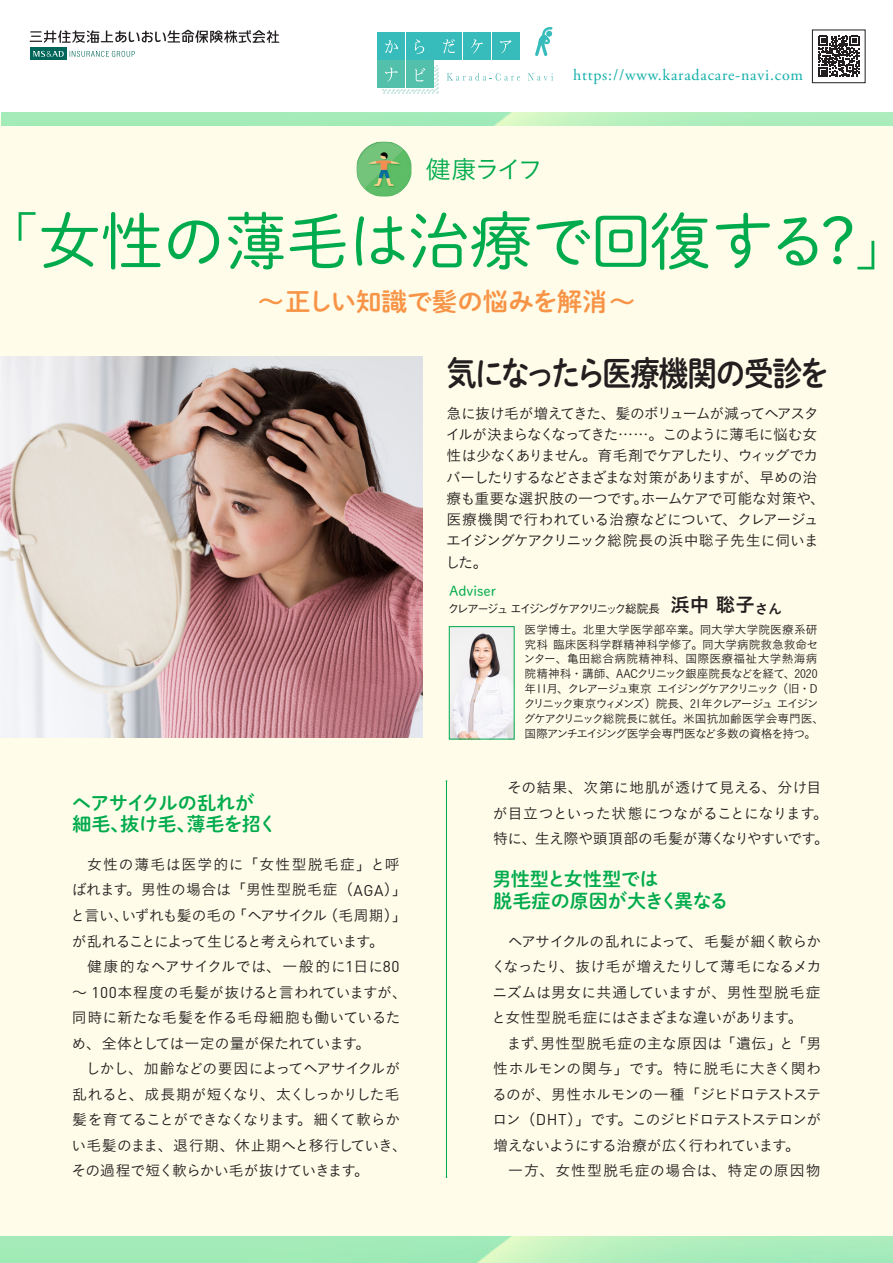
<style>
.page{position:relative;width:893px;height:1263px;background:#fff}
.page>*{position:absolute;margin:0;border:0;box-sizing:border-box;transform-origin:0 0}
.t1{font:62.7px "Shuei M Go Std L";letter-spacing:-.025em;color:#00ab4d}
.t2{font:34.05px "Shuei M Go Std B";letter-spacing:-.06em;color:#231f20;scale:.87 1}
.t3{font:25.5px "Shuei M Go Std B";letter-spacing:-.01em;color:#f79447}
.t4{font:25.5px "Koburina Go Std N W3";letter-spacing:-.105em;color:#00ab4d}
.t5{font:19.5px "Koburina Go Std N W6";color:#231f20}
.小見出し2{font:19.2px/21.3px "Shuei M Go Std B";letter-spacing:-.02em;color:#00ab4d}
.t6{font:15.9px "Adobe Garamond Pro";letter-spacing:.05em;color:#10aea9}
.本文{font:14.85px/25.5px "Koburina Go Std N W3";letter-spacing:-.04em;color:#231f20}
.本文-2{font:14.85px/21.3px "Koburina Go Std N W3";letter-spacing:-.06em;color:#231f20}
.本文-3{font:14.85px/25.5px "Koburina Go Std N W3";color:#231f20}
.本文-4{font:14.85px/25.5px "Koburina Go Std N W3";letter-spacing:-.015em;color:#231f20;text-align:center}
.本文-5{font:14.85px "Koburina Go Std N W3";letter-spacing:.065em;color:#231f20}
.t7{font:13.8px "Shuei M Go Std L";color:#00ab4d}
.t8{font:11.7px/14.9px "Koburina Go Std N W3";letter-spacing:-.015em;color:#231f20}
.t9{font:500 11.7px "Gothic BBB Pr 6 N";letter-spacing:-.17em;color:#231f20}
.s1{font-family:"Koburina Go Std N W1"}
.s2{font-family:"DIN Pro";font-size:15.45px}
</style>
<div class="page">
<div style="left:0;top:116px;width:893px;height:1136px;background:#fffde9"></div>
<hr style="left:446px;top:781px;width:1px;height:396px;background:#00ab4d">
<img style="left:0;top:356px;width:422px;height:382px">
<img style="left:451px;top:628px;width:61px;height:109px">
<div style="left:449px;top:626px;width:65px;height:113px;border:1px solid #00ab4d"></div>
<svg style="left:535px;top:27px;width:17px;height:29px"></svg>
<div style="left:377px;top:32px;width:28px;height:27px;background:#38bcbb"></div>
<div style="left:406px;top:32px;width:27px;height:27px;background:#38bcbb"></div>
<div style="left:377px;top:61px;width:28px;height:27px;background:#52c0ab"></div>
<div style="left:406px;top:61px;width:27px;height:27px;background:#52c0ab"></div>
<div style="left:435px;top:32px;width:27px;height:27px;background:#38bcbb"></div>
<div style="left:463px;top:32px;width:28px;height:27px;background:#38bcbb"></div>
<div style="left:492px;top:32px;width:27px;height:27px;background:#38bcbb"></div>
<svg style="left:447px;top:73px;width:73px;height:8px"></svg>
<svg style="left:528px;top:73px;width:25px;height:8px"></svg>
<svg style="left:385px;top:40px;width:13px;height:13px"></svg>
<svg style="left:415px;top:39px;width:9px;height:15px"></svg>
<svg style="left:443px;top:39px;width:12px;height:14px"></svg>
<svg style="left:471px;top:39px;width:12px;height:15px"></svg>
<svg style="left:500px;top:40px;width:11px;height:13px"></svg>
<svg style="left:382px;top:66px;width:56px;height:27px"></svg>
<svg style="left:818px;top:36px;width:41px;height:41px"></svg>
<div style="left:812px;top:30px;width:53px;height:53px;border:1px solid #231f20"></div>
<img style="left:357px;top:142px;width:54px;height:55px">
<svg style="left:70px;top:51px;width:65px;height:6px"></svg>
<div style="left:30px;top:48px;width:36px;height:12px;background:#006659"></div>
<svg style="left:33px;top:51px;width:31px;height:6px"></svg>
<svg style="left:30px;top:30px;width:249px;height:13px"></svg>
<p class="t4" style="left:425px;top:150px;width:119px">健康ライフ</p>
<p class="t6" style="left:573px;top:65px;width:232px">https://www.karadacare-navi.com</p>
<p class="t1" style="left:-24px;top:195px;width:942px"><span class="s1">「</span>女性の薄毛は治療で回復する？<span class="s1">」</span></p>
<p class="t3" style="left:258px;top:282px;width:378px">～正しい知識で髪の悩みを解消～</p>
<p class="t2" style="left:447px;top:348px;width:441px">気になったら医療機関の受診を</p>
<p class="本文-2" style="left:445px;top:402px;width:381px">急に抜け毛が増えてきた、髪のボリュームが減ってヘアスタイルが決まらなくなってきた……。このように薄毛に悩む女性は少なくありません。育毛剤でケアしたり、ウィッグでカバーしたりするなどさまざまな対策がありますが、早めの治療も重要な選択肢の一つです。ホームケアで可能な対策や、医療機関で行われている治療などについて、クレアージュエイジングケアクリニック総院長の浜中聡子先生に伺いました。</p>
<p class="t7" style="left:449px;top:581px;width:49px">Adviser</p>
<p class="t9" style="left:448px;top:600px;width:214px">クレアージュ エイジングケアクリニック総院長</p>
<p class="t5" style="left:670px;top:590px;width:113px">浜中 聡子<sub>さん</sub></p>
<p class="小見出し2" style="left:72px;top:791px;width:207px">ヘアサイクルの乱れが細毛、抜け毛、薄毛を招く</p>
<p class="本文" style="left:71px;top:851px;width:338px;text-indent:17px">女性の薄毛は医学的に「女性型脱毛症」と呼ばれます。男性の場合は「男性型脱毛症（<span class="s2">AGA</span>）」と言い、いずれも髪の毛の「ヘアサイクル（毛周期）」が乱れることによって生じると考えられています。</p>
<p class="本文-3" style="left:71px;top:953px;width:337px;text-indent:16px">健康的なヘアサイクルでは、一般的に<span class="s2">1</span>日に<span class="s2">80</span>～ <span class="s2">100</span>本程度の毛髪が抜けると言われていますが、同時に新たな毛髪を作る毛母細胞も働いているため、全体としては一定の量が保たれています。</p>
<p class="本文" style="left:71px;top:1055px;width:337px;text-indent:14px">しかし、加齢などの要因によってヘアサイクルが乱れると、成長期が短くなり、太くしっかりした毛髪を育てることができなくなります。細くて軟らかい毛髪のまま、退行期、休止期へと移行していき、その過程で短く軟らかい毛が抜けていきます。</p>
<p class="t8" style="left:523px;top:622px;width:302px">医学博士。北里大学医学部卒業。同大学大学院医療系研究科 臨床医科学群精神科学修了。同大学病院救急救命センター、亀田総合病院精神科、国際医療福祉大学熱海病院精神科・講師、AACクリニック銀座院長などを経て、2020年11月、クレアージュ東京 エイジングケアクリニック（旧・Dクリニック東京ウィメンズ）院長、21年クレアージュ エイジングケアクリニック総院長に就任。米国抗加齢医学会専門医、国際アンチエイジング医学会専門医など多数の資格を持つ。</p>
<p class="本文-4" style="left:493px;top:775px;width:338px">その結果、次第に地肌が透けて見える、分け目<br>が目立つといった状態につながることになります。特に、生え際や頭頂部の毛髪が薄くなりやすいです。</p>
<p class="小見出し2" style="left:493px;top:868px;width:238px">男性型と女性型では<br>脱毛症の原因が大きく異なる</p>
<p class="本文" style="left:491px;top:928px;width:332px;text-align:justify;text-indent:16px">ヘアサイクルの乱れによって、毛髪が細く軟らかくなったり、抜け毛が増えたりして薄毛になるメカニズムは男女に共通していますが、男性型脱毛症と女性型脱毛症にはさまざまな違いがあります。</p>
<p class="本文" style="left:492px;top:1030px;width:331px;text-align:justify;text-indent:15px">まず、男性型脱毛症の主な原因は「遺伝」と「男性ホルモンの関与」です。特に脱毛に大きく関わるのが、男性ホルモンの一種「ジヒドロテストステロン（<span class="s2">DHT</span>）」です。このジヒドロテストステロンが増えないようにする治療が広く行われています。</p>
<p class="本文-5" style="left:508px;top:1159px;width:314px">一方、女性型脱毛症の場合は、特定の原因物</p>
</div>
